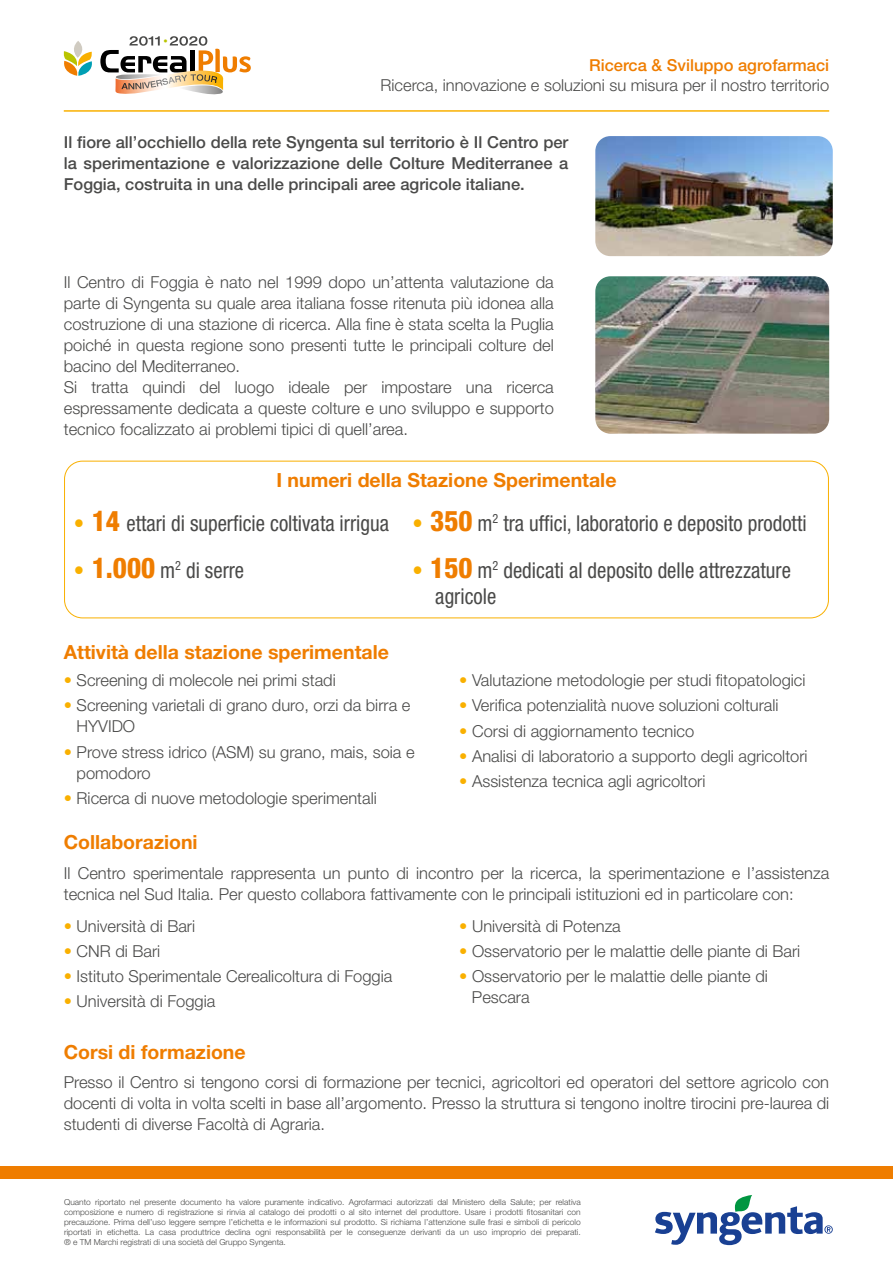
<style>
.page{position:relative;width:893px;height:1263px;background:#fff}
.page>*{position:absolute;margin:0;border:0;box-sizing:border-box;transform-origin:0 0}
.t1{font:condensed 21.9px/26.2px "Helvetica Neue LT Std";color:#4a4a49;scale:.95 1}
.t2{font:700 19.5px "Helvetica Neue LT Std";color:#ef7d00}
.t3{font:300 16.5px/21px "Helvetica Neue LT Std";color:#4a4a49}
.t4{font:500 16.5px/21px "Helvetica Neue LT Std";color:#4a4a49;text-align:justify}
.t5{font:500 16.5px "Helvetica Neue LT Std";color:#ef7d00}
.t6{font:8.55px "Helvetica Neue LT Std";color:#b9c400}
.t7{font:300 8.25px/9.9px "Helvetica Neue LT Std";color:#4a4a49;text-align:justify}
.s1{color:#f9b000}
.s2{font-weight:800;font-size:28.5px;color:#ef7d00}
</style>
<div class="page">
<div style="left:64px;top:461px;width:765px;height:157px;border:1px solid #f9b000;border-radius:18px"></div>
<img style="left:595px;top:276px;width:234px;height:158px">
<div style="left:0;top:1166px;width:893px;height:13px;background:#ef7d00"></div>
<svg style="left:655px;top:1195px;width:178px;height:50px"></svg>
<svg style="left:64px;top:36px;width:187px;height:59px"></svg>
<hr style="left:64px;top:110px;width:765px;height:2px;background:#f9b000">
<img style="left:595px;top:136px;width:238px;height:120px">
<p class="t6" style="left:163px;top:36px;width:6px">•</p>
<p class="t5" style="left:589px;top:55px;width:241px">Ricerca &amp; Sviluppo agrofarmaci</p>
<p class="t3" style="left:380px;top:74px;width:450px">Ricerca, innovazione e soluzioni su misura per il nostro territorio</p>
<p class="t4" style="left:64px;top:131px;width:506px">Il fiore all’occhiello della rete Syngenta sul territorio è Il Centro per la sperimentazione e valorizzazione delle Colture Mediterranee a Foggia, costruita in una delle principali aree agricole italiane.</p>
<p class="t3" style="left:64px;top:271px;width:492px">Il Centro di Foggia è nato nel 1999 dopo un’attenta valutazione da parte di Syngenta su quale area italiana fosse ritenuta più idonea alla costruzione di una stazione di ricerca. Alla fine è stata scelta la Puglia poiché in questa regione sono presenti tutte le principali colture del bacino del Mediterraneo.<br>Si tratta quindi del luogo ideale per impostare una ricerca espressamente dedicata a queste colture e uno sviluppo e supporto tecnico focalizzato ai problemi tipici di quell’area.</p>
<p class="t2" style="left:276px;top:468px;width:342px">I numeri della Stazione Sperimentale</p>
<h1 class="t1" style="left:74px;top:510px;width:333px"><span class="s1">•</span> <span class="s2">14</span> ettari di superficie coltivata irrigua</h1>
<h1 class="t1" style="left:74px;top:557px;width:181px"><span class="s1">•</span> <span class="s2">1.000</span> m<sup>2</sup> di serre</h1>
<h1 class="t1" style="left:412px;top:510px;width:416px"><span class="s1">•</span> <span class="s2">350</span> m<sup>2</sup> tra uffici, laboratorio e deposito prodotti</h1>
<h1 class="t1" style="left:435px;top:557px;width:376px;text-indent:-23px"><span class="s1">•</span> <span class="s2">150</span> m<sup>2</sup> dedicati al deposito delle attrezzature agricole</h1>
<p class="t2" style="left:64px;top:639px;width:327px">Attività della stazione sperimentale</p>
<p class="t3" style="left:64px;top:669px;width:274px"><span class="s1">•</span> Screening di molecole nei primi stadi</p>
<p class="t3" style="left:77px;top:695px;width:335px;text-indent:-13px"><span class="s1">•</span> Screening varietali di grano duro, orzi da birra e<br>HYVIDO</p>
<p class="t3" style="left:77px;top:741px;width:340px;text-indent:-13px"><span class="s1">•</span> Prove stress idrico (ASM) su grano, mais, soia e pomodoro</p>
<p class="t3" style="left:64px;top:787px;width:314px"><span class="s1">•</span> Ricerca di nuove metodologie sperimentali</p>
<p class="t3" style="left:459px;top:669px;width:348px"><span class="s1">•</span> Valutazione metodologie per studi fitopatologici</p>
<p class="t3" style="left:459px;top:695px;width:321px"><span class="s1">•</span> Verifica potenzialità nuove soluzioni colturali</p>
<p class="t3" style="left:459px;top:720px;width:237px"><span class="s1">•</span> Corsi di aggiornamento tecnico</p>
<p class="t3" style="left:459px;top:745px;width:350px"><span class="s1">•</span> Analisi di laboratorio a supporto degli agricoltori</p>
<p class="t3" style="left:459px;top:770px;width:248px"><span class="s1">•</span> Assistenza tecnica agli agricoltori</p>
<p class="t2" style="left:64px;top:830px;width:135px">Collaborazioni</p>
<p class="t3" style="left:64px;top:862px;width:767px">Il Centro sperimentale rappresenta un punto di incontro per la ricerca, la sperimentazione e l’assistenza tecnica nel Sud Italia. Per questo collabora fattivamente con le principali istituzioni ed in particolare con:</p>
<p class="t3" style="left:64px;top:915px;width:133px"><span class="s1">•</span> Università di Bari</p>
<p class="t3" style="left:64px;top:940px;width:98px"><span class="s1">•</span> CNR di Bari</p>
<p class="t3" style="left:64px;top:965px;width:330px"><span class="s1">•</span> Istituto Sperimentale Cerealicoltura di Foggia</p>
<p class="t3" style="left:64px;top:991px;width:153px"><span class="s1">•</span> Università di Foggia</p>
<p class="t3" style="left:459px;top:915px;width:163px"><span class="s1">•</span> Università di Potenza</p>
<p class="t3" style="left:459px;top:940px;width:343px"><span class="s1">•</span> Osservatorio per le malattie delle piante di Bari</p>
<p class="t3" style="left:472px;top:965px;width:297px;text-indent:-13px"><span class="s1">•</span> Osservatorio per le malattie delle piante di<br>Pescara</p>
<p class="t2" style="left:64px;top:1039px;width:183px">Corsi di formazione</p>
<p class="t3" style="left:64px;top:1071px;width:767px;text-align:justify">Presso il Centro si tengono corsi di formazione per tecnici, agricoltori ed operatori del settore agricolo con docenti di volta in volta scelti in base all’argomento. Presso la struttura si tengono inoltre tirocini pre-laurea di studenti di diverse Facoltà di Agraria.</p>
<p class="t7" style="left:64px;top:1197px;width:518px">Quanto riportato nel presente documento ha valore puramente indicativo. Agrofarmaci autorizzati dal Ministero della Salute; per relativa composizione e numero di registrazione si rinvia al catalogo dei prodotti o al sito internet del produttore. Usare i prodotti fitosanitari con precauzione. Prima dell’uso leggere sempre l’etichetta e le informazioni sul prodotto. Si richiama l’attenzione sulle frasi e simboli di pericolo riportati in etichetta. La casa produttrice declina ogni responsabilità per le conseguenze derivanti da un uso improprio dei preparati. ® e TM Marchi registrati di una società del Gruppo Syngenta.</p>
</div>
